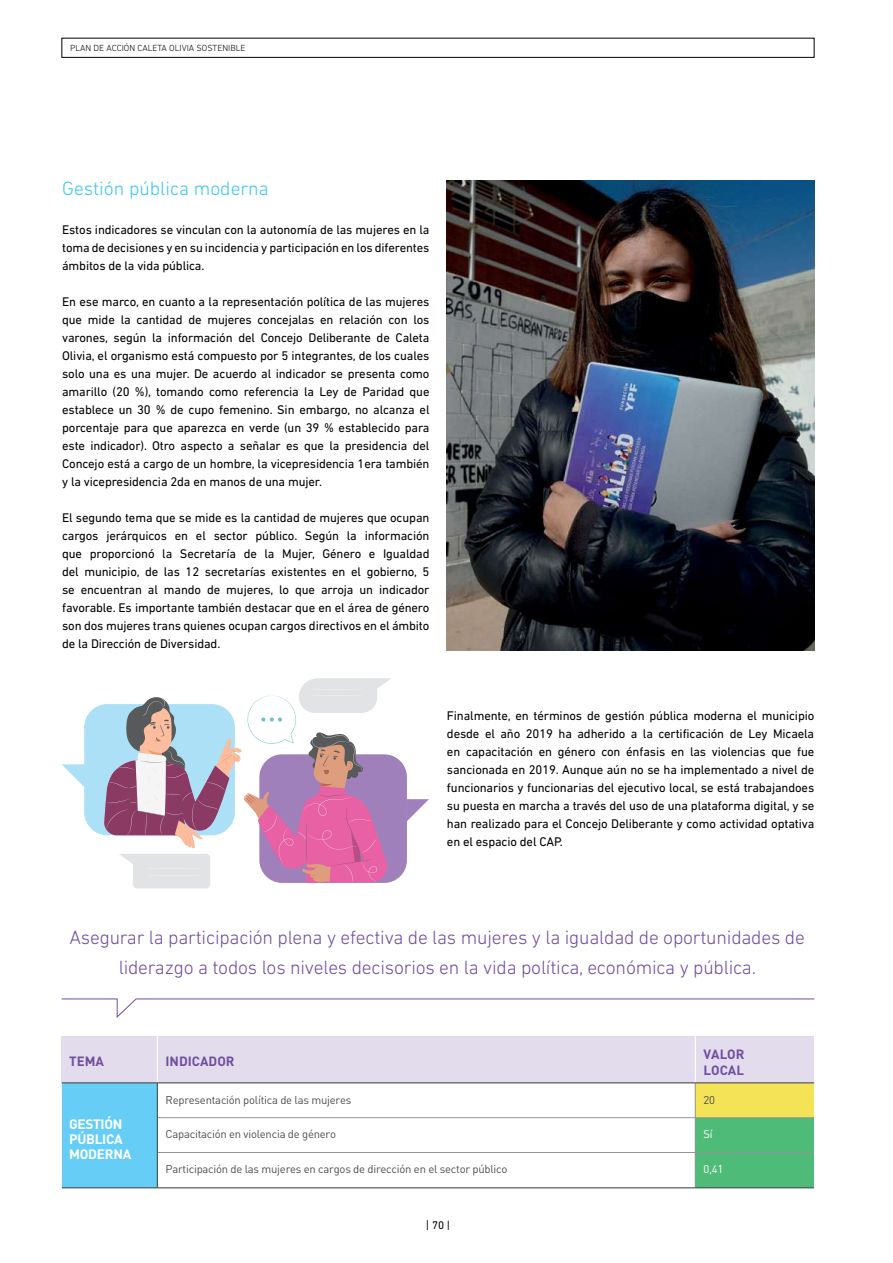
<style>
.page{position:relative;width:893px;height:1263px;background:#fff}
.page>*{position:absolute;margin:0;border:0;box-sizing:border-box;transform-origin:0 0}
.t1{font:300 19.5px/30px "DIN Next LT Pro";letter-spacing:-.01em;color:#704c9f;text-align:center}
.t2{font:300 19.5px "DIN Next LT Pro";color:#38c6f4}
.t3{font:700 13.5px/15px "DIN Pro";letter-spacing:-.02em;color:#fff}
.t4{font:700 13.35px/15.8px "DIN Pro";color:#704d9f}
.t5{font:12.75px/18px "DIN Next LT Pro";letter-spacing:-.01em;color:#000;text-align:justify}
.t6{font:11.25px "DIN Pro";letter-spacing:-.02em;color:#4d4d4f}
.t7{font:11.25px "DIN Pro";color:#fff}
.t8{font:11.25px "DIN Next LT Pro";color:#000}
.t9{font:300 9px "DIN Next LT Pro";color:#000}
.s1{font-size:12px}
</style>
<div class="page">
<div style="left:62px;top:38px;width:752px;height:20px;border:1px solid #000"></div>
<svg style="left:61px;top:998px;width:754px;height:20px"></svg>
<div style="left:695px;top:1083px;width:119px;height:35px;background:#f4e357"></div>
<div style="left:695px;top:1118px;width:119px;height:35px;background:#4ebb78"></div>
<div style="left:695px;top:1153px;width:119px;height:35px;background:#4ebb78"></div>
<div style="left:62px;top:1083px;width:95px;height:105px;background:#66cef6"></div>
<div style="left:62px;top:1036px;width:752px;height:47px;background:#e2dcec"></div>
<hr style="left:158px;top:1117px;width:656px;height:1px;background:#939598">
<hr style="left:157px;top:1083px;width:1px;height:105px;background:#4d4d4f">
<hr style="left:157px;top:1036px;width:1px;height:47px;background:#fff">
<hr style="left:695px;top:1083px;width:1px;height:105px;background:#939598">
<hr style="left:695px;top:1036px;width:1px;height:47px;background:#fff">
<hr style="left:62px;top:1082px;width:752px;height:1px;background:#4d4d4f">
<hr style="left:158px;top:1152px;width:656px;height:1px;background:#939598">
<hr style="left:62px;top:1187px;width:752px;height:1px;background:#4d4d4f">
<div style="left:259px;top:754px;width:148px;height:129px;background:#a080ba;border-radius:23px"></div>
<svg style="left:407px;top:799px;width:22px;height:22px"></svg>
<svg style="left:62px;top:678px;width:330px;height:210px"></svg>
<img style="left:447px;top:180px;width:367px;height:471px">
<p class="t9" style="left:70px;top:43px;width:177px">PLAN DE ACCIÓN CALETA OLIVIA SOSTENIBLE</p>
<h1 class="t2" style="left:62px;top:177px;width:208px">Gestión pública moderna</h1>
<p class="t5" style="left:62px;top:221px;width:369px">Estos indicadores se vinculan con la autonomía de las mujeres en la toma de decisiones y en su incidencia y participación en los diferentes ámbitos de la vida pública.</p>
<p class="t5" style="left:62px;top:293px;width:369px">En ese marco, en cuanto a la representación política de las mujeres que mide la cantidad de mujeres concejalas en relación con los varones, según la información del Concejo Deliberante de Caleta Olivia, el organismo está compuesto por 5 integrantes, de los cuales solo una es una mujer. De acuerdo al indicador se presenta como amarillo (20 %), tomando como referencia la Ley de Paridad que establece un 30 % de cupo femenino. Sin embargo, no alcanza el porcentaje para que aparezca en verde (un 39 % establecido para este indicador). Otro aspecto a señalar es que la presidencia del Concejo está a cargo de un hombre, la vicepresidencia 1era también y la vicepresidencia 2da en manos de una mujer.</p>
<p class="t5" style="left:62px;top:509px;width:369px">El segundo tema que se mide es la cantidad de mujeres que ocupan cargos jerárquicos en el sector público. Según la información que proporcionó la Secretaría de la Mujer, Género e Igualdad del municipio, de las 12 secretarías existentes en el gobierno, 5 se encuentran al mando de mujeres, lo que arroja un indicador favorable. Es importante también destacar que en el área de género son dos mujeres trans quienes ocupan cargos directivos en el ámbito de la Dirección de Diversidad.</p>
<p class="t5" style="left:447px;top:707px;width:369px">Finalmente, en términos de gestión pública moderna el municipio desde el año 2019 ha adherido a la certificación de Ley Micaela en capacitación en género con énfasis en las violencias que fue sancionada en 2019. Aunque aún no se ha implementado a nivel de funcionarios y funcionarias del ejecutivo local, se está trabajandoes su puesta en marcha a través del uso de una plataforma digital, y se han realizado para el Concejo Deliberante y como actividad optativa en el espacio del CAP.</p>
<h1 class="t1" style="left:69px;top:922px;width:737px">Asegurar la participación plena y efectiva de las mujeres y la igualdad de oportunidades de liderazgo a todos los niveles decisorios en la vida política, económica y pública.</h1>
<p class="t4" style="left:69px;top:1053px;width:36px">TEMA</p>
<p class="t4" style="left:166px;top:1053px;width:71px">INDICADOR</p>
<p class="t4" style="left:703px;top:1046px;width:43px">VALOR<br>LOCAL</p>
<p class="t6" style="left:166px;top:1092px;width:187px">Representación política de las mujeres</p>
<p class="t6" style="left:166px;top:1127px;width:172px">Capacitación en violencia de género</p>
<p class="t6" style="left:166px;top:1161px;width:343px">Participación de las mujeres en cargos de dirección en el sector público</p>
<p class="t6" style="left:703px;top:1092px;width:13px">20</p>
<p class="t7" style="left:703px;top:1127px;width:11px">Sí</p>
<p class="t7" style="left:703px;top:1161px;width:21px">0,41</p>
<p class="t3" style="left:69px;top:1116px;width:64px">GESTIÓN<br>PÚBLICA<br>MODERNA</p>
<p class="t8" style="left:426px;top:1219px;width:26px"><span class="s1">|</span> 70 |</p>
</div>
